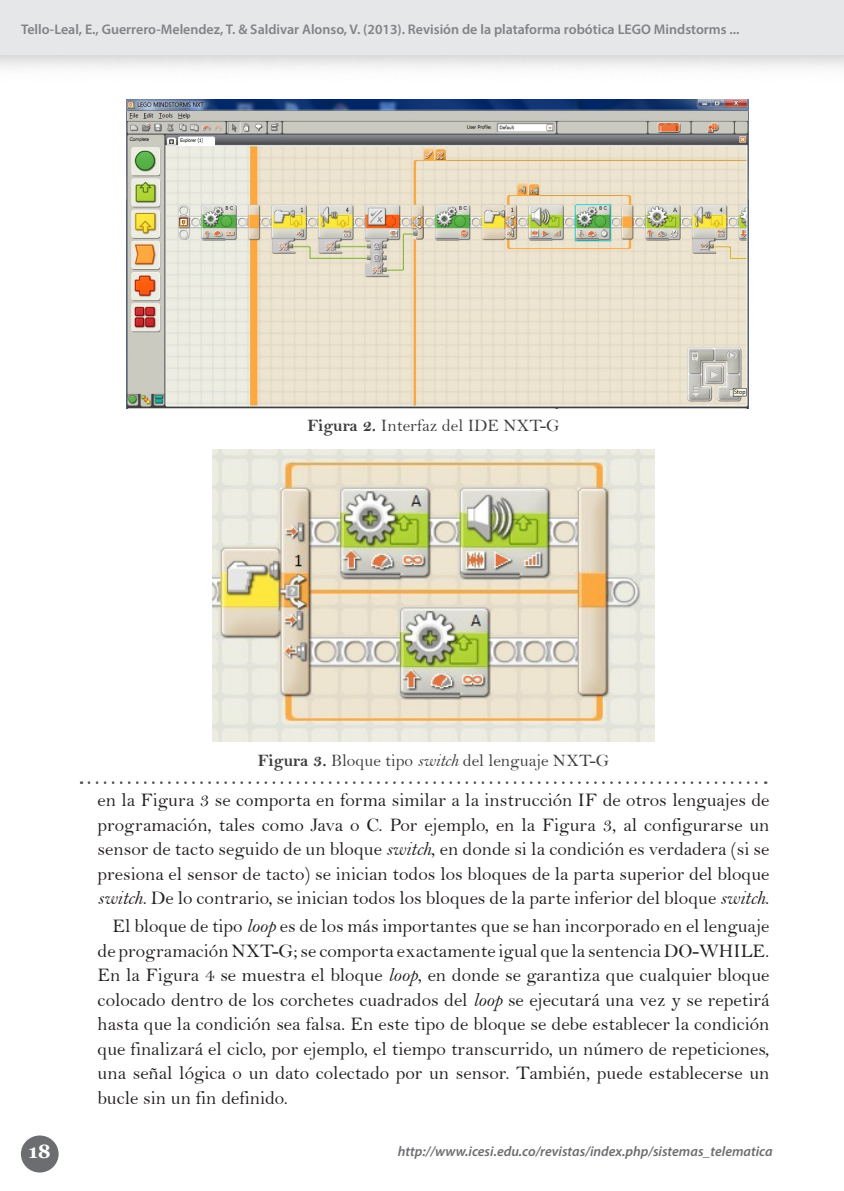
<style>
.page{position:relative;width:844px;height:1191px;background:#fff}
.page>*{position:absolute;margin:0;border:0;box-sizing:border-box;transform-origin:0 0}
.parrafo{font:19.25px/24.5px "Bell";color:#231f20;text-align:justify}
.t1{font:700 19.25px "Georgia";color:#fff}
.pie_de_foto{font:17.5px "Bell";color:#3e3e3f}
.datos_articulo{font:600 14px "Myriad Pro";color:#808285}
.t2{font:italic 600 14px "Myriad Pro";color:#6c6d70}
.s1{font-family:"Bell MT Bold"}
.s2{font-family:"Bell MT Italic"}
</style>
<div class="page">
<div style="left:0;top:0;width:843px;height:56px;background:#e6e7e9"></div>
<div style="left:21px;top:1135px;width:38px;height:37px;background:#6c6d70;border-radius:50%"></div>
<img style="left:127px;top:99px;width:621px;height:309px">
<svg style="left:89px;top:781px;width:677px;height:3px"></svg>
<img style="left:212px;top:449px;width:442px;height:292px">
<p class="datos_articulo" style="left:21px;top:21px;width:719px">Tello-Leal, E., Guerrero-Melendez, T. &amp; Saldivar Alonso, V. (2013). Revisión de la plataforma robótica LEGO Mindstorms ...</p>
<p class="pie_de_foto" style="left:307px;top:415px;width:254px"><span class="s1">Figura 2.</span> Interfaz del IDE NXT-G</p>
<p class="pie_de_foto" style="left:258px;top:750px;width:353px"><span class="s1">Figura 3.</span> Bloque tipo <span class="s2">switch</span> del lenguaje NXT-G</p>
<p class="parrafo" style="left:98px;top:788px;width:673px">en la Figura 3 se comporta en forma similar a la instrucción IF de otros lenguajes de programación, tales como Java o C. Por ejemplo, en la Figura 3, al configurarse un sensor de tacto seguido de un bloque <span class="s2">switch</span>, en donde si la condición es verdadera (si se presiona el sensor de tacto) se inician todos los bloques de la parta superior del bloque <span class="s2">switch</span>. De lo contrario, se inician todos los bloques de la parte inferior del bloque <span class="s2">switch</span>.</p>
<p class="parrafo" style="left:98px;top:913px;width:673px;text-indent:15px">El bloque de tipo <span class="s2">loop</span> es de los más importantes que se han incorporado en el lenguaje de programación NXT-G; se comporta exactamente igual que la sentencia DO-WHILE.<br>En la Figura 4 se muestra el bloque <span class="s2">loop</span>, en donde se garantiza que cualquier bloque colocado dentro de los corchetes cuadrados del <span class="s2">loop</span> se ejecutará una vez y se repetirá hasta que la condición sea falsa. En este tipo de bloque se debe establecer la condición que finalizará el ciclo, por ejemplo, el tiempo transcurrido, un número de repeticiones, una señal lógica o un dato colectado por un sensor. También, puede establecerse un bucle sin un fin definido.</p>
<p class="t1" style="left:29px;top:1138px;width:24px">18</p>
<p class="t2" style="left:398px;top:1142px;width:376px">http://www.icesi.edu.co/revistas/index.php/sistemas_telematica</p>
</div>
